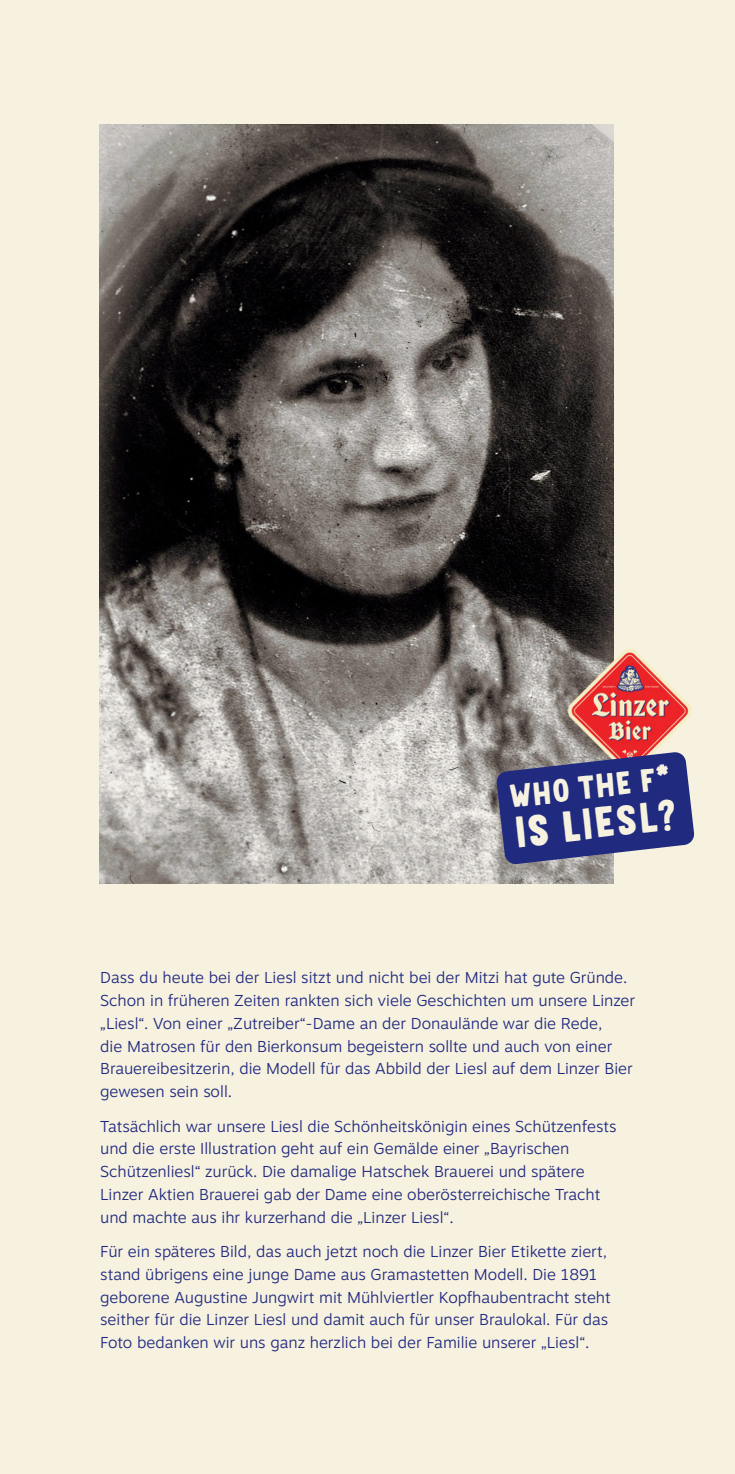
<style>
.page{position:relative;width:735px;height:1474px;background:#fff}
.page>*{position:absolute;margin:0;border:0;box-sizing:border-box;transform-origin:0 0}
.t1{font:500 42px "Mr Dodo";color:#f7f1e0}
.t2{font:500 31.5px "Mr Dodo";color:#f7f1e0}
.t3{font:300 15.75px/22.8px "Motiva Sans";color:#202a7e}
</style>
<div class="page">
<div style="left:0;top:0;width:734px;height:1473px;background:#f7f1e0"></div>
<img style="left:99px;top:124px;width:514px;height:759px">
<img style="left:562px;top:645px;width:130px;height:106px">
<svg style="left:495px;top:751px;width:199px;height:113px;background:#424787"></svg>
<h2 class="t2" style="left:507px;top:777px;width:162px;rotate:-7deg">WHO THE F*</h2>
<h1 class="t1" style="left:510px;top:807px;width:165px;rotate:-7deg">IS LIESL?</h1>
<p class="t3" style="left:100px;top:966px;width:536px">Dass du heute bei der Liesl sitzt und nicht bei der Mitzi hat gute Gründe.<br>Schon in früheren Zeiten rankten sich viele Geschichten um unsere Linzer „Liesl“. Von einer „Zutreiber“-Dame an der Donaulände war die Rede,<br>die Matrosen für den Bierkonsum begeistern sollte und auch von einer Brauereibesitzerin, die Modell für das Abbild der Liesl auf dem Linzer Bier gewesen sein soll.</p>
<p class="t3" style="left:100px;top:1114px;width:517px">Tatsächlich war unsere Liesl die Schönheitskönigin eines Schützenfests und die erste Illustration geht auf ein Gemälde einer „Bayrischen Schützenliesl“ zurück. Die damalige Hatschek Brauerei und spätere Linzer Aktien Brauerei gab der Dame eine oberösterreichische Tracht und machte aus ihr kurzerhand die „Linzer Liesl“.</p>
<p class="t3" style="left:100px;top:1239px;width:511px">Für ein späteres Bild, das auch jetzt noch die Linzer Bier Etikette ziert, stand übrigens eine junge Dame aus Gramastetten Modell. Die 1891 geborene Augustine Jungwirt mit Mühlviertler Kopfhaubentracht steht seither für die Linzer Liesl und damit auch für unser Braulokal. Für das Foto bedanken wir uns ganz herzlich bei der Familie unserer „Liesl“.</p>
</div>
